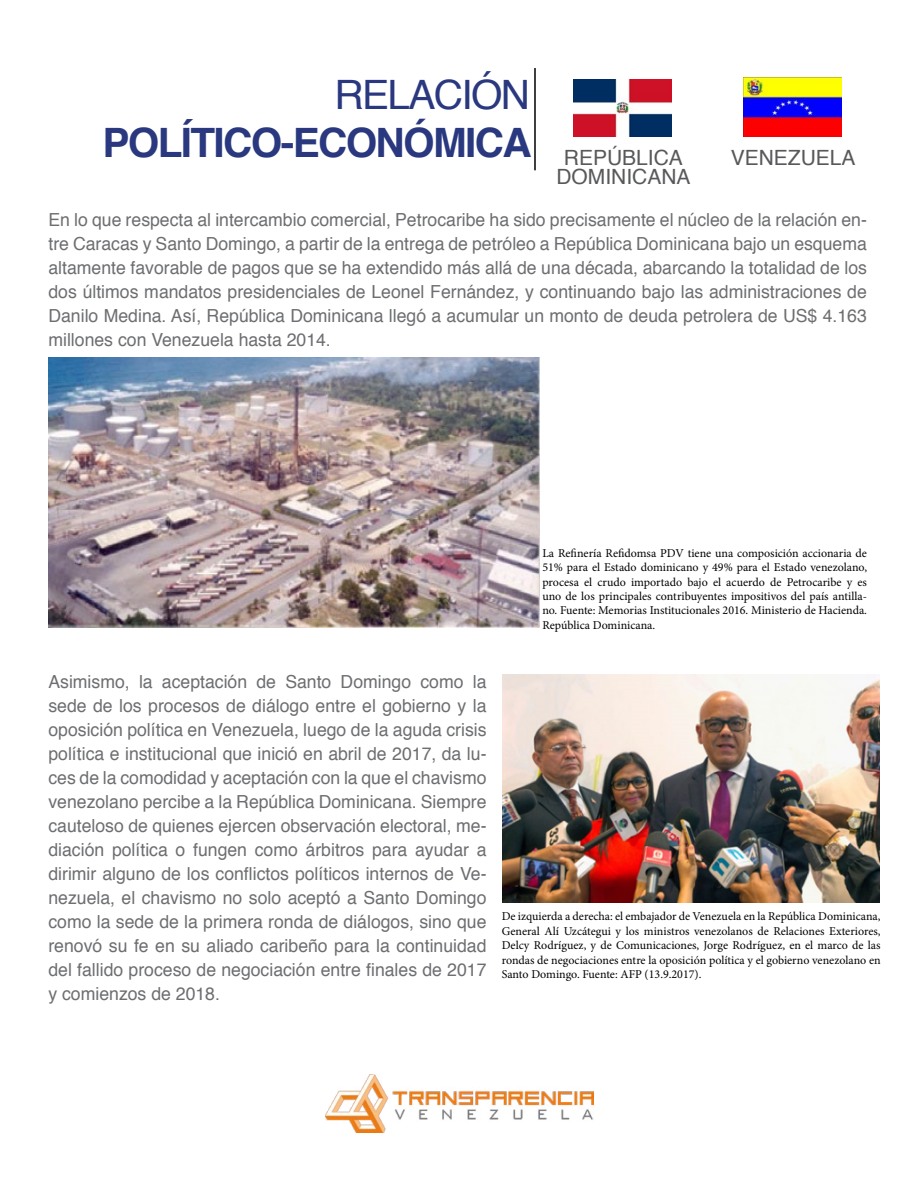
<style>
.page{position:relative;width:918px;height:1188px;background:#fff}
.page>*{position:absolute;margin:0;border:0;box-sizing:border-box;transform-origin:0 0}
.t1{font:700 40.5px "Helvetica";letter-spacing:-.04em;color:#29387f}
.t2{font:40.5px "Helvetica";letter-spacing:-.04em;color:#29387f}
.t3{font:21px/19.5px "Helvetica";color:#58595b;text-align:center}
.t4{font:18px/24px "Helvetica";color:#6d6e71;text-align:justify}
.t5{font:12px/14.4px "Minion Pro";color:#000;text-align:justify}
</style>
<div class="page">
<hr style="left:534px;top:68px;width:2px;height:102px;background:#000">
<img style="left:574px;top:80px;width:98px;height:57px">
<img style="left:744px;top:78px;width:98px;height:59px">
<img style="left:326px;top:1074px;width:268px;height:59px">
<img style="left:48px;top:357px;width:491px;height:271px">
<img style="left:502px;top:674px;width:378px;height:228px">
<h1 class="t2" style="left:335px;top:63px;width:197px">RELACIÓN</h1>
<h1 class="t1" style="left:102px;top:110px;width:431px">POLÍTICO-ECONÓMICA</h1>
<p class="t3" style="left:556px;top:148px;width:136px">REPÚBLICA<br>DOMINICANA</p>
<p class="t3" style="left:731px;top:148px;width:126px">VENEZUELA</p>
<p class="t4" style="left:48px;top:208px;width:820px">En lo que respecta al intercambio comercial, Petrocaribe ha sido precisamente el núcleo de la relación en&shy;tre Caracas y Santo Domingo, a partir de la entrega de petróleo a República Dominicana bajo un esquema altamente favorable de pagos que se ha extendido más allá de una década, abarcando la totalidad de los dos últimos mandatos presidenciales de Leonel Fernández, y continuando bajo las administraciones de Danilo Medina. Así, República Dominicana llegó a acumular un monto de deuda petrolera de US$ 4.163 millones con Venezuela hasta 2014.</p>
<p class="t5" style="left:542px;top:546px;width:326px">La Refinería Refidomsa PDV tiene una composición accionaria de 51% para el Estado dominicano y 49% para el Estado venezolano, procesa el crudo importado bajo el acuerdo de Petrocaribe y es uno de los principales contribuyentes impositivos del país antilla&shy;no. Fuente: Memorias Institucionales 2016. Ministerio de Hacienda.<br>República Dominicana.</p>
<p class="t4" style="left:48px;top:670px;width:440px">Asimismo, la aceptación de Santo Domingo como la sede de los procesos de diálogo entre el gobierno y la oposición política en Venezuela, luego de la aguda crisis política e institucional que inició en abril de 2017, da lu&shy;ces de la comodidad y aceptación con la que el chavismo venezolano percibe a la República Dominicana. Siempre cauteloso de quienes ejercen observación electoral, me&shy;diación política o fungen como árbitros para ayudar a dirimir alguno de los conflictos políticos internos de Ve&shy;nezuela, el chavismo no solo aceptó a Santo Domingo como la sede de la primera ronda de diálogos, sino que renovó su fe en su aliado caribeño para la continuidad del fallido proceso de negociación entre finales de 2017 y comienzos de 2018.</p>
<p class="t5" style="left:502px;top:909px;width:380px">De izquierda a derecha: el embajador de Venezuela en la República Dominicana, General Alí Uzcátegui y los ministros venezolanos de Relaciones Exteriores, Delcy Rodríguez, y de Comunicaciones, Jorge Rodríguez, en el marco de las rondas de negociaciones entre la oposición política y el gobierno venezolano en Santo Domingo. Fuente: AFP (13.9.2017).</p>
</div>
